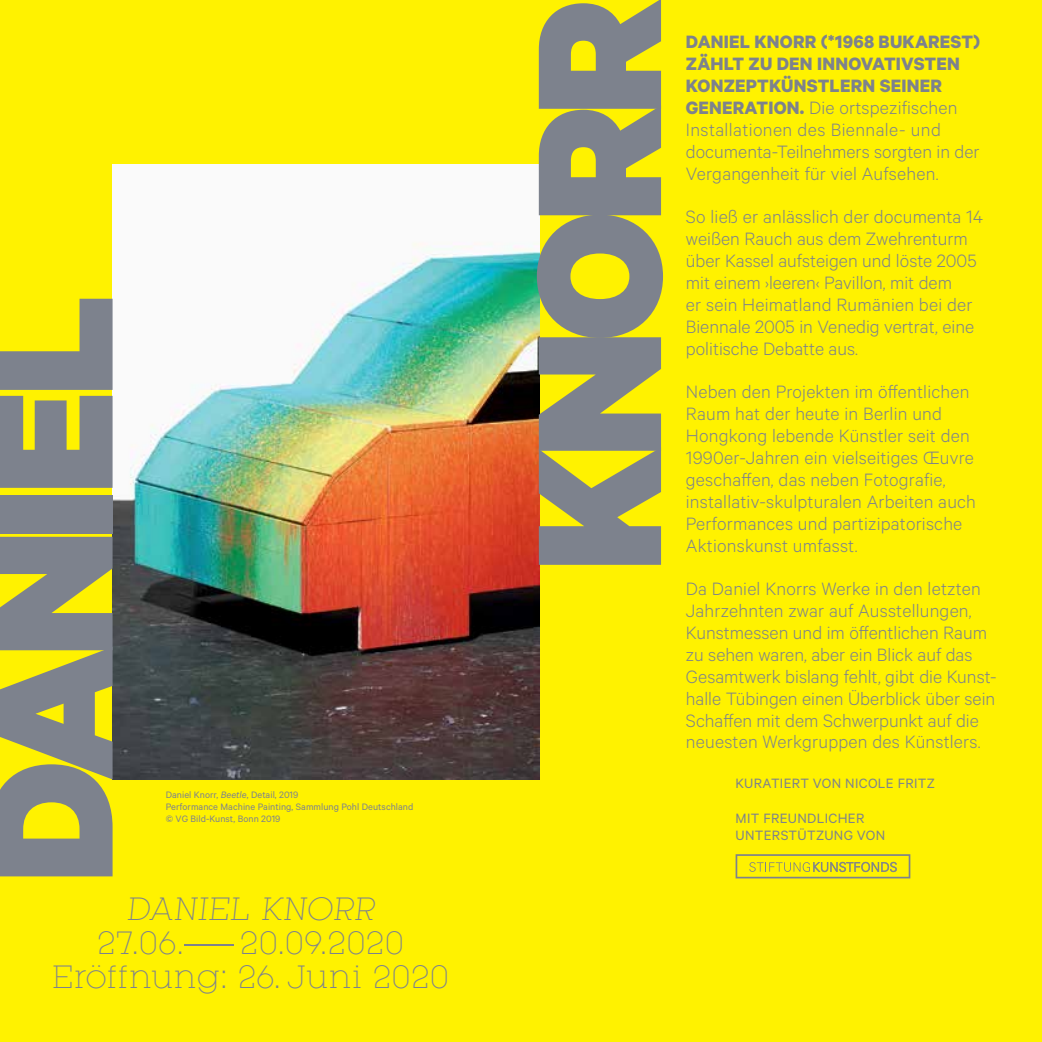
<style>
.page{position:relative;width:1042px;height:1042px;background:#fff200}
.page>*{position:absolute;margin:0;border:0;box-sizing:border-box;transform-origin:0 0}
.t1{font:900 198.97px "Calibre";letter-spacing:-.05em;color:#7d828d}
.t2{font:300 29.93px/33.8px "Kettering 105";letter-spacing:.04em;color:#7d828d;text-align:center}
.t3{font:italic 300 29.93px "Kettering 105";letter-spacing:.025em;color:#7d828d}
.t4{font:300 20.12px/21.9px "Calibre";letter-spacing:.01em;color:#7d828d}
.t5{font:15.22px/17.5px "Calibre";letter-spacing:.02em;color:#7d828d}
.t6{font:10.5px/12.2px "Calibre";letter-spacing:.005em;color:#7d828d}
.s1{font-style:italic}
.s2{font-weight:700}
</style>
<div class="page">
<img style="left:113px;top:164px;width:426px;height:615px">
<svg style="left:735px;top:854px;width:175px;height:24px"></svg>
<h1 class="t1" style="left:-74px;top:883px;width:590px;rotate:-90deg">DANIEL</h1>
<p class="t6" style="left:166px;top:788px;width:249px">Daniel Knorr, <span class="s1">Beetle</span>, Detail, 2019<br>Performance Machine Painting, Sammlung Pohl Deutschland © VG Bild-Kunst, Bonn 2019</p>
<h2 class="t3" style="left:127px;top:891px;width:249px">DANIEL KNORR</h2>
<h2 class="t2" style="left:53px;top:926px;width:397px">27.06.–20.09.2020<br>Eröffnung: 26. Juni 2020</h2>
<h1 class="t1" style="left:474px;top:571px;width:574px;rotate:-90deg">KNORR</h1>
<p class="t4" style="left:686px;top:30px;width:296px"><span class="s2">DANIEL KNORR (*1968 BUKAREST)<br>ZÄHLT ZU DEN INNOVATIVSTEN<br>KONZEPTKÜNSTLERN SEINER<br>GENERATION.</span> Die ortspezifischen<br>Installationen des Biennale- und documenta-Teilnehmers sorgten in der<br>Vergangenheit für viel Aufsehen.</p>
<p class="t4" style="left:686px;top:205px;width:299px">So ließ er anlässlich der documenta 14 weißen Rauch aus dem Zwehrenturm über Kassel aufsteigen und löste 2005 mit einem ›leeren‹ Pavillon, mit dem<br>er sein Heimatland Rumänien bei der Biennale 2005 in Venedig vertrat, eine politische Debatte aus.</p>
<p class="t4" style="left:686px;top:380px;width:292px">Neben den Projekten im öffentlichen Raum hat der heute in Berlin und Hongkong lebende Künstler seit den 1990er-Jahren ein vielseitiges Œuvre geschaffen, das neben Fotografie, installativ-skulpturalen Arbeiten auch Performances und partizipatorische Aktionskunst umfasst.</p>
<p class="t4" style="left:686px;top:577px;width:312px">Da Daniel Knorrs Werke in den letzten Jahrzehnten zwar auf Ausstellungen, Kunstmessen und im öffentlichen Raum zu sehen waren, aber ein Blick auf das Gesamtwerk bislang fehlt, gibt die Kunst&shy;halle Tübingen einen Überblick über sein Schaffen mit dem Schwerpunkt auf die neuesten Werkgruppen des Künstlers.</p>
<p class="t5" style="left:735px;top:774px;width:201px">KURATIERT VON NICOLE FRITZ</p>
<p class="t5" style="left:735px;top:809px;width:151px">MIT FREUNDLICHER<br>UNTERSTÜTZUNG VON</p>
</div>
